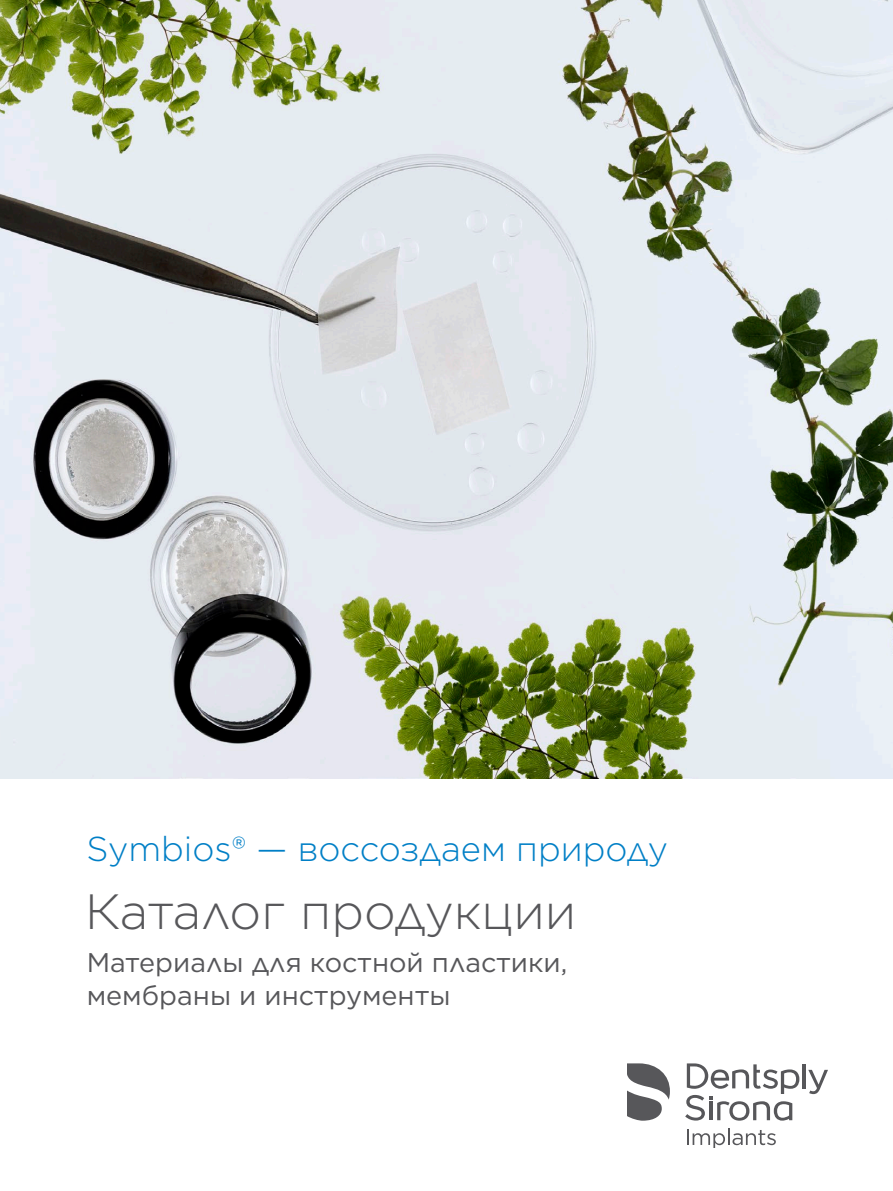
<style>
.page{position:relative;width:893px;height:1191px;background:#fff}
.page>*{position:absolute;margin:0;border:0;box-sizing:border-box;transform-origin:0 0}
.t1{font:300 49.5px "Gotham";color:#57575a}
.t2{font:300 34.5px "Gotham";color:#007fc6}
.t3{font:27px/33px "Gotham";color:#57575a}
</style>
<div class="page">
<hr style="left:802px;top:1064px;width:4px;height:24px;background:#57575a">
<svg style="left:808px;top:1069px;width:19px;height:25px"></svg>
<svg style="left:685px;top:1063px;width:114px;height:57px"></svg>
<svg style="left:627px;top:1063px;width:43px;height:57px"></svg>
<svg style="left:687px;top:1128px;width:89px;height:19px"></svg>
<img style="left:0;top:0;width:893px;height:778px">
<p class="t2" style="left:87px;top:827px;width:583px">Symbios® — воссоздаем природу</p>
<h1 class="t1" style="left:85px;top:879px;width:493px">Каталог продукции</h1>
<p class="t3" style="left:87px;top:945px;width:482px">Материалы для костной пластики, мембраны и инструменты</p>
</div>
